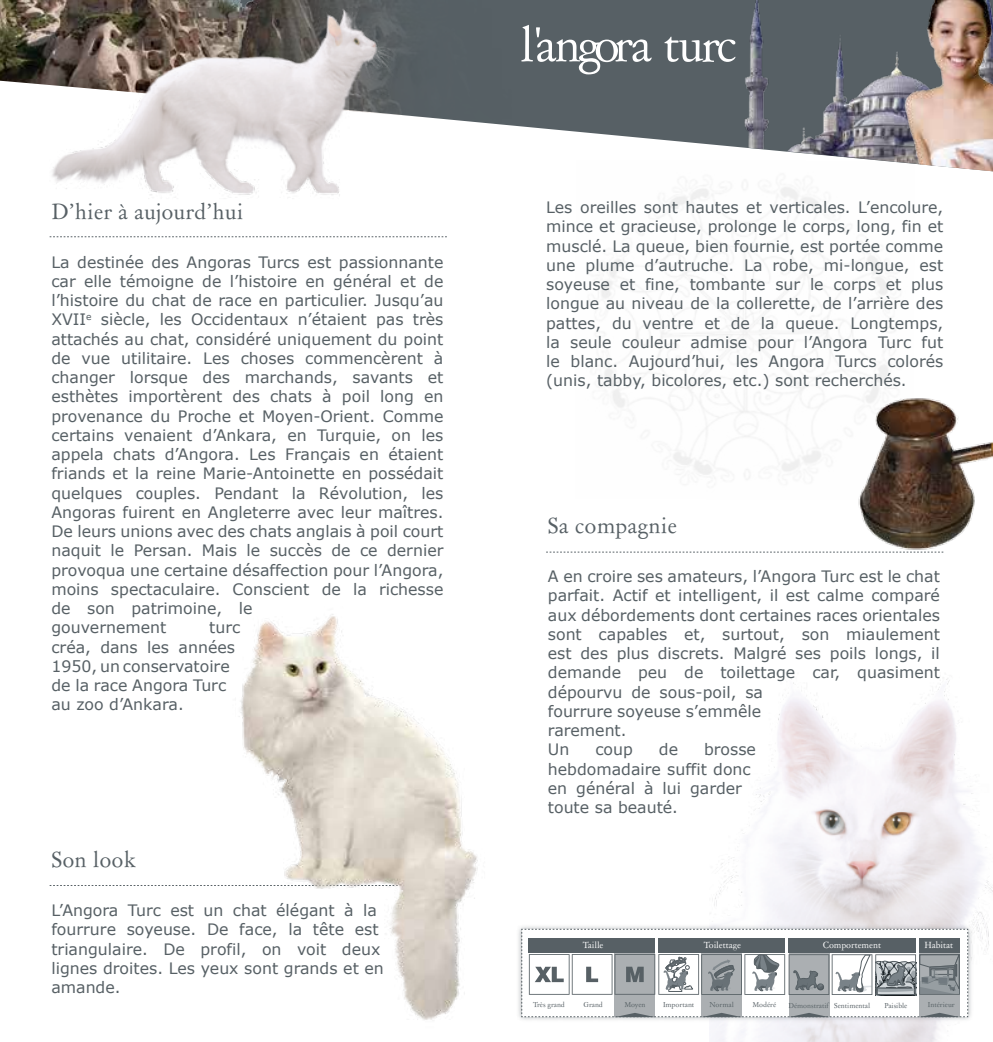
<style>
.page{position:relative;width:993px;height:1042px;background:#fff}
.page>*{position:absolute;margin:0;border:0;box-sizing:border-box;transform-origin:0 0}
.t1{font:21px "Day Roman";color:#576065}
.t2{font:15.75px/19.2px "Verdana";color:#576065}
.t3{font:8.58px "Day Roman";letter-spacing:-.005em;color:#fff}
.t4{font:6.83px "Day Roman";letter-spacing:-.005em;color:#576065}
</style>
<div class="page">
<svg style="left:518px;top:0;width:215px;height:147px;background:#676f74"></svg>
<img style="left:733px;top:0;width:130px;height:159px">
<svg style="left:521px;top:25px;width:130px;height:49px;background:#798084"></svg>
<svg style="left:664px;top:37px;width:71px;height:25px"></svg>
<svg style="left:50px;top:236px;width:396px;height:1px"></svg>
<img style="left:714px;top:678px;width:278px;height:364px">
<svg style="left:546px;top:552px;width:306px;height:1px"></svg>
<svg style="left:50px;top:885px;width:152px;height:1px"></svg>
<div style="left:516px;top:924px;width:457px;height:98px;background:#576065;opacity:.45"></div>
<img style="left:0;top:0;width:521px;height:126px">
<img style="left:50px;top:0;width:352px;height:196px">
<img style="left:203px;top:614px;width:275px;height:406px">
<svg style="left:520px;top:928px;width:448px;height:89px"></svg>
<img style="left:852px;top:394px;width:140px;height:159px">
<img style="left:863px;top:0;width:129px;height:171px">
<h1 class="t1" style="left:51px;top:197px;width:193px">D’hier à aujourd’hui</h1>
<p class="t2" style="left:51px;top:252px;width:393px">La destinée des Angoras Turcs est passionnante car elle témoigne de l’histoire en général et de l’histoire du chat de race en particulier. Jusqu’au XVII<sup>e</sup> siècle, les Occidentaux n’étaient pas très attachés au chat, considéré uniquement du point de vue utilitaire. Les choses commencèrent à changer lorsque des marchands, savants et esthètes importèrent des chats à poil long en provenance du Proche et Moyen-Orient. Comme certains venaient d’Ankara, en Turquie, on les appela chats d’Angora. Les Français en étaient friands et la reine Marie-Antoinette en possédait quelques couples. Pendant la Révolution, les Angoras fuirent en Angleterre avec leur maîtres.<br>De leurs unions avec des chats anglais à poil court naquit le Persan. Mais le succès de ce dernier provoqua une certaine désaffection pour l’Angora, moins spectaculaire. Conscient de la richesse de son patrimoine, le<br>gouvernement</p>
<p class="t2" style="left:51px;top:618px;width:190px;text-indent:158px">turc créa, dans les années<br>1950, un conservatoire de la race Angora Turc au zoo d’Ankara.</p>
<h1 class="t1" style="left:51px;top:846px;width:86px">Son look</h1>
<p class="t2" style="left:51px;top:900px;width:334px">L’Angora Turc est un chat élégant à la fourrure soyeuse. De face, la tête est triangulaire. De profil, on voit deux lignes droites. Les yeux sont grands et en amande.</p>
<p class="t2" style="left:546px;top:197px;width:398px;text-align:justify">Les oreilles sont hautes et verticales. L’encolure, mince et gracieuse, prolonge le corps, long, fin et musclé. La queue, bien fournie, est portée comme une plume d’autruche. La robe, mi-longue, est soyeuse et fine, tombante sur le corps et plus longue au niveau de la collerette, de l’arrière des pattes, du ventre et de la queue. Longtemps, la seule couleur admise pour l’Angora Turc fut le blanc. Aujourd’hui, les Angora Turcs colorés (unis, tabby, bicolores, etc.) sont recherchés.</p>
<h1 class="t1" style="left:547px;top:512px;width:130px">Sa compagnie</h1>
<p class="t2" style="left:547px;top:566px;width:393px">A en croire ses amateurs, l’Angora Turc est le chat parfait. Actif et intelligent, il est calme comparé aux débordements dont certaines races orientales sont capables et, surtout, son miaulement est des plus discrets. Malgré ses poils longs, il demande peu de toilettage car, quasiment dépourvu de sous-poil, sa<br>fourrure soyeuse s’emmêle<br>rarement.<br>Un</p>
<p class="t2" style="left:547px;top:740px;width:209px;text-indent:156px">brosse hebdomadaire suffit donc en général à lui garder toute sa beauté.</p>
<p class="t2" style="left:595px;top:740px;width:39px">coup</p>
<p class="t2" style="left:658px;top:740px;width:21px">de</p>
<p class="t3" style="left:582px;top:939px;width:22px">Taille</p>
<p class="t3" style="left:703px;top:939px;width:39px">Toilettage</p>
<p class="t3" style="left:822px;top:939px;width:60px">Comportement</p>
<p class="t3" style="left:924px;top:939px;width:30px">Habitat</p>
<p class="t4" style="left:533px;top:1000px;width:33px">Très grand</p>
<p class="t4" style="left:583px;top:1000px;width:21px">Grand</p>
<p class="t4" style="left:624px;top:1000px;width:23px">Moyen</p>
<p class="t4" style="left:663px;top:1000px;width:33px">Important</p>
<p class="t4" style="left:709px;top:1000px;width:26px">Normal</p>
<p class="t4" style="left:752px;top:1000px;width:25px">Modéré</p>
<p class="t4" style="left:788px;top:1001px;width:83px">Démonstratif Sentimental</p>
<p class="t4" style="left:884px;top:1001px;width:25px">Paisible</p>
<p class="t4" style="left:927px;top:1000px;width:28px">Intérieur</p>
</div>
